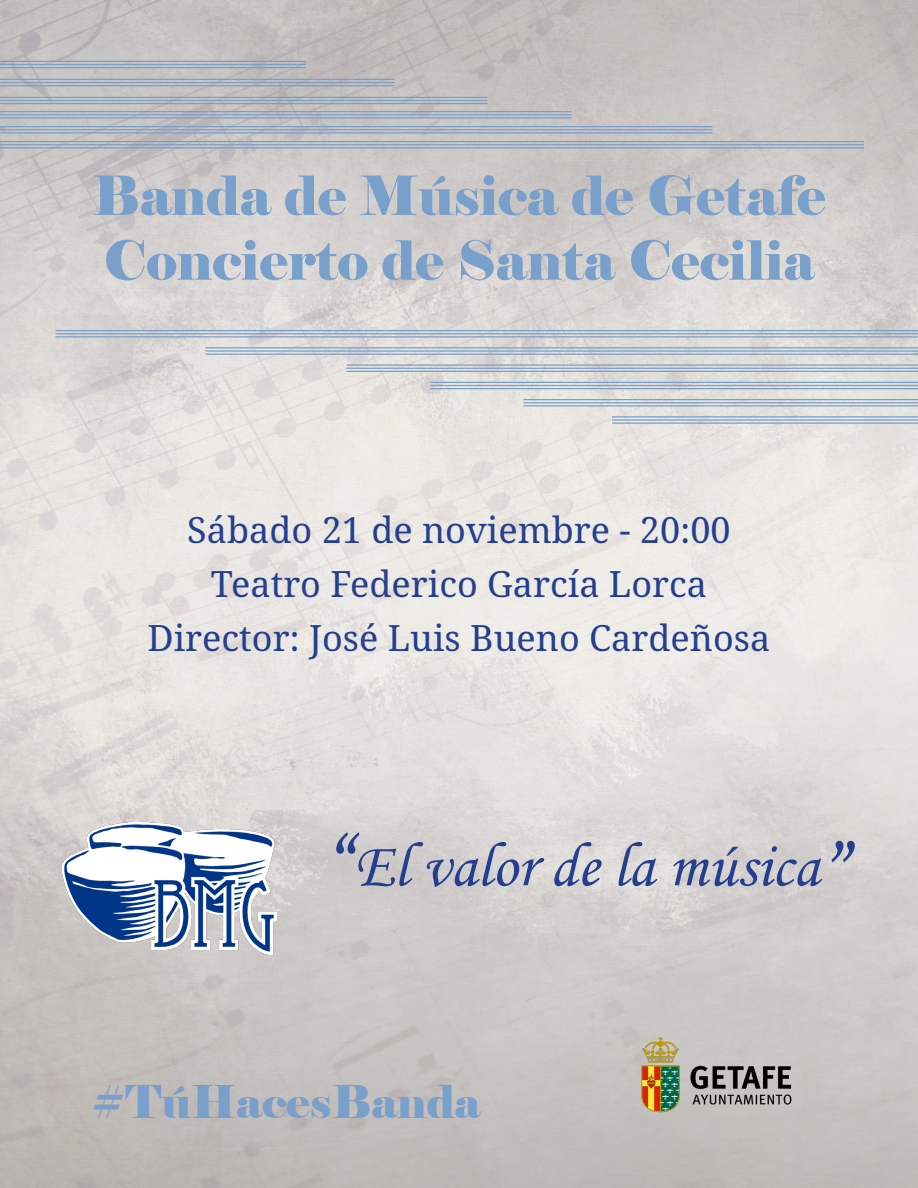
<style>
.page{position:relative;width:918px;height:1188px;background:#fff}
.page>*{position:absolute;margin:0;border:0;box-sizing:border-box;transform-origin:0 0}
.t1{font:90px "Monotype Corsiva";color:#253f8e}
.t2{font:63px "Monotype Corsiva";color:#253f8e}
.t3{font:54px "Elephant";color:#799fcb}
.t4{font:45px "Elephant";color:#799fcb}
.t5{font:36px "Noto Serif";color:#253f8e}
</style>
<div class="page">
<img style="left:0;top:0;width:918px;height:1188px">
<hr style="left:0;top:61px;width:306px;height:1px;background:#799fcb">
<hr style="left:0;top:64px;width:306px;height:1px;background:#799fcb">
<hr style="left:0;top:67px;width:306px;height:1px;background:#799fcb">
<hr style="left:0;top:79px;width:394px;height:1px;background:#799fcb">
<hr style="left:0;top:82px;width:394px;height:1px;background:#799fcb">
<hr style="left:0;top:85px;width:394px;height:1px;background:#799fcb">
<hr style="left:0;top:97px;width:488px;height:1px;background:#799fcb">
<hr style="left:0;top:100px;width:488px;height:1px;background:#799fcb">
<hr style="left:0;top:103px;width:488px;height:1px;background:#799fcb">
<hr style="left:0;top:111px;width:572px;height:1px;background:#799fcb">
<hr style="left:0;top:114px;width:572px;height:1px;background:#799fcb">
<hr style="left:0;top:117px;width:572px;height:2px;background:#799fcb">
<hr style="left:0;top:126px;width:712px;height:1px;background:#799fcb">
<hr style="left:0;top:129px;width:712px;height:1px;background:#799fcb">
<hr style="left:0;top:132px;width:712px;height:2px;background:#799fcb">
<hr style="left:0;top:141px;width:864px;height:1px;background:#799fcb">
<hr style="left:0;top:144px;width:864px;height:1px;background:#799fcb">
<hr style="left:0;top:147px;width:864px;height:2px;background:#799fcb">
<hr style="left:56px;top:330px;width:862px;height:1px;background:#799fcb">
<hr style="left:56px;top:333px;width:862px;height:1px;background:#799fcb">
<hr style="left:56px;top:336px;width:862px;height:2px;background:#799fcb">
<hr style="left:206px;top:347px;width:712px;height:2px;background:#799fcb">
<hr style="left:206px;top:350px;width:712px;height:2px;background:#799fcb">
<hr style="left:206px;top:353px;width:712px;height:2px;background:#799fcb">
<hr style="left:346px;top:364px;width:572px;height:2px;background:#799fcb">
<hr style="left:346px;top:368px;width:572px;height:1px;background:#799fcb">
<hr style="left:346px;top:371px;width:572px;height:1px;background:#799fcb">
<hr style="left:430px;top:382px;width:488px;height:1px;background:#799fcb">
<hr style="left:430px;top:385px;width:488px;height:1px;background:#799fcb">
<hr style="left:430px;top:388px;width:488px;height:1px;background:#799fcb">
<hr style="left:524px;top:399px;width:394px;height:1px;background:#799fcb">
<hr style="left:524px;top:402px;width:394px;height:1px;background:#799fcb">
<hr style="left:524px;top:405px;width:394px;height:2px;background:#799fcb">
<hr style="left:612px;top:416px;width:306px;height:2px;background:#799fcb">
<hr style="left:612px;top:419px;width:306px;height:2px;background:#799fcb">
<hr style="left:612px;top:422px;width:306px;height:2px;background:#799fcb">
<img style="left:62px;top:823px;width:215px;height:132px">
<img style="left:572px;top:1014px;width:292px;height:120px">
<p class="t3" style="left:92px;top:162px;width:735px">Banda de Música de Getafe</p>
<p class="t3" style="left:103px;top:227px;width:713px">Concierto de Santa Cecilia</p>
<p class="t5" style="left:187px;top:505px;width:545px">Sábado 21 de noviembre - 20:00</p>
<p class="t5" style="left:211px;top:559px;width:498px">Teatro Federico García Lorca</p>
<p class="t5" style="left:148px;top:613px;width:624px">Director: José Luis Bueno Cardeñosa</p>
<p class="t1" style="left:320px;top:812px;width:32px">“</p>
<p class="t1" style="left:871px;top:883px;width:32px;rotate:-180deg">“</p>
<p class="t2" style="left:354px;top:828px;width:466px">El valor de la música</p>
<p class="t4" style="left:91px;top:1073px;width:391px">#TúHacesBanda</p>
</div>
